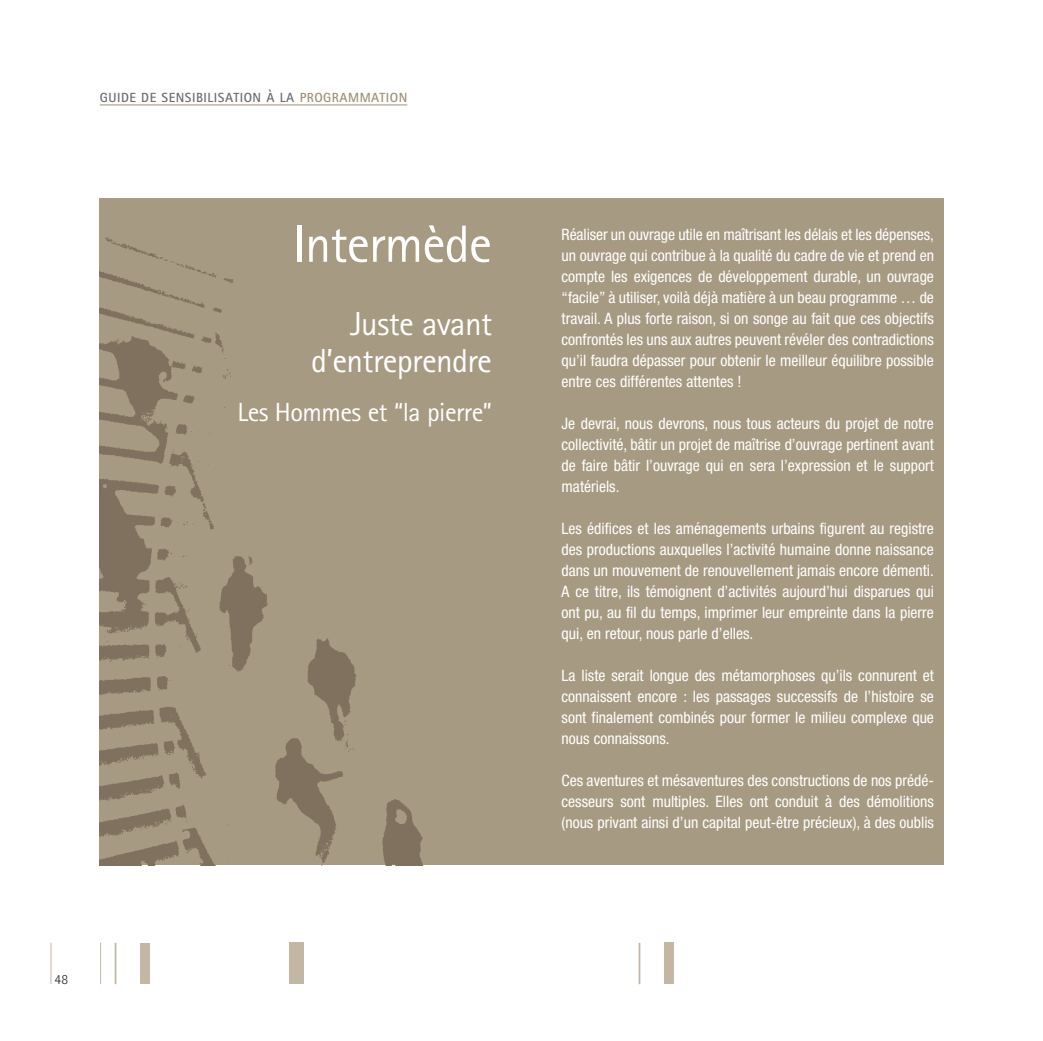
<style>
.page{position:relative;width:1043px;height:1041px;background:#fff}
.page>*{position:absolute;margin:0;border:0;box-sizing:border-box;transform-origin:0 0}
.t1{font:52.5px "Rotis Sans Serif";letter-spacing:-.02em;color:#fff}
.t2{font:33.25px/36.8px "Rotis Sans Serif";letter-spacing:-.02em;color:#fff;text-align:right}
.t3{font:26.25px "Rotis Sans Serif";letter-spacing:-.02em;color:#fff}
.t4{font:condensed 15.75px/21px "Helvetica Neue LT";color:#fff;text-align:justify}
.t5{font:300 14px "Rotis Sans Serif";color:#231f20}
.t6{font:700 13.3px "Rotis Sans Serif";letter-spacing:.035em;color:#6c6d70}
.s1{color:#9f9177}
</style>
<div class="page">
<hr style="left:115px;top:943px;width:1px;height:41px;background:#c3b7a4">
<hr style="left:100px;top:943px;width:1px;height:41px;background:#c3b7a4">
<hr style="left:50px;top:943px;width:1px;height:41px;background:#c3b7a4">
<div style="left:140px;top:943px;width:10px;height:41px;background:#c3b7a4"></div>
<div style="left:289px;top:943px;width:15px;height:41px;background:#c3b7a4"></div>
<hr style="left:638px;top:943px;width:2px;height:41px;background:#c3b7a4">
<div style="left:664px;top:943px;width:10px;height:41px;background:#c3b7a4"></div>
<hr style="left:100px;top:104px;width:307px;height:1px;background:#9f9177">
<div style="left:100px;top:199px;width:843px;height:666px;background:#a79a82"></div>
<img style="left:100px;top:237px;width:323px;height:628px">
<p class="t6" style="left:100px;top:92px;width:309px">GUIDE DE SENSIBILISATION À LA <span class="s1">PROGRAMMATION</span></p>
<p class="t1" style="left:292px;top:224px;width:201px">Intermède</p>
<p class="t2" style="left:311px;top:308px;width:182px">Juste avant d’entreprendre</p>
<p class="t3" style="left:237px;top:402px;width:256px">Les Hommes et “la pierre”</p>
<p class="t5" style="left:55px;top:974px;width:15px">48</p>
<p class="t4" style="left:561px;top:225px;width:374px">Réaliser un ouvrage utile en maîtrisant les délais et les dépenses, un ouvrage qui contribue à la qualité du cadre de vie et prend en compte les exigences de développement durable, un ouvrage “facile” à utiliser, voilà déjà matière à un beau programme … de travail. A plus forte raison, si on songe au fait que ces objectifs confrontés les uns aux autres peuvent révéler des contradictions qu’il faudra dépasser pour obtenir le meilleur équilibre possible entre ces différentes attentes !</p>
<p class="t4" style="left:561px;top:414px;width:374px">Je devrai, nous devrons, nous tous acteurs du projet de notre collectivité, bâtir un projet de maîtrise d’ouvrage pertinent avant de faire bâtir l’ouvrage qui en sera l’expression et le support matériels.</p>
<p class="t4" style="left:561px;top:519px;width:374px">Les édifices et les aménagements urbains figurent au registre des productions auxquelles l’activité humaine donne naissance dans un mouvement de renouvellement jamais encore démenti.<br>A ce titre, ils témoignent d’activités aujourd’hui disparues qui ont pu, au fil du temps, imprimer leur empreinte dans la pierre qui, en retour, nous parle d’elles.</p>
<p class="t4" style="left:561px;top:666px;width:374px">La liste serait longue des métamorphoses qu’ils connurent et connaissent encore : les passages successifs de l’histoire se sont finalement combinés pour former le milieu complexe que nous connaissons.</p>
<p class="t4" style="left:561px;top:771px;width:374px">Ces aventures et mésaventures des constructions de nos prédé&shy;cesseurs sont multiples. Elles ont conduit à des démolitions (nous privant ainsi d’un capital peut-être précieux), à des oublis</p>
</div>
